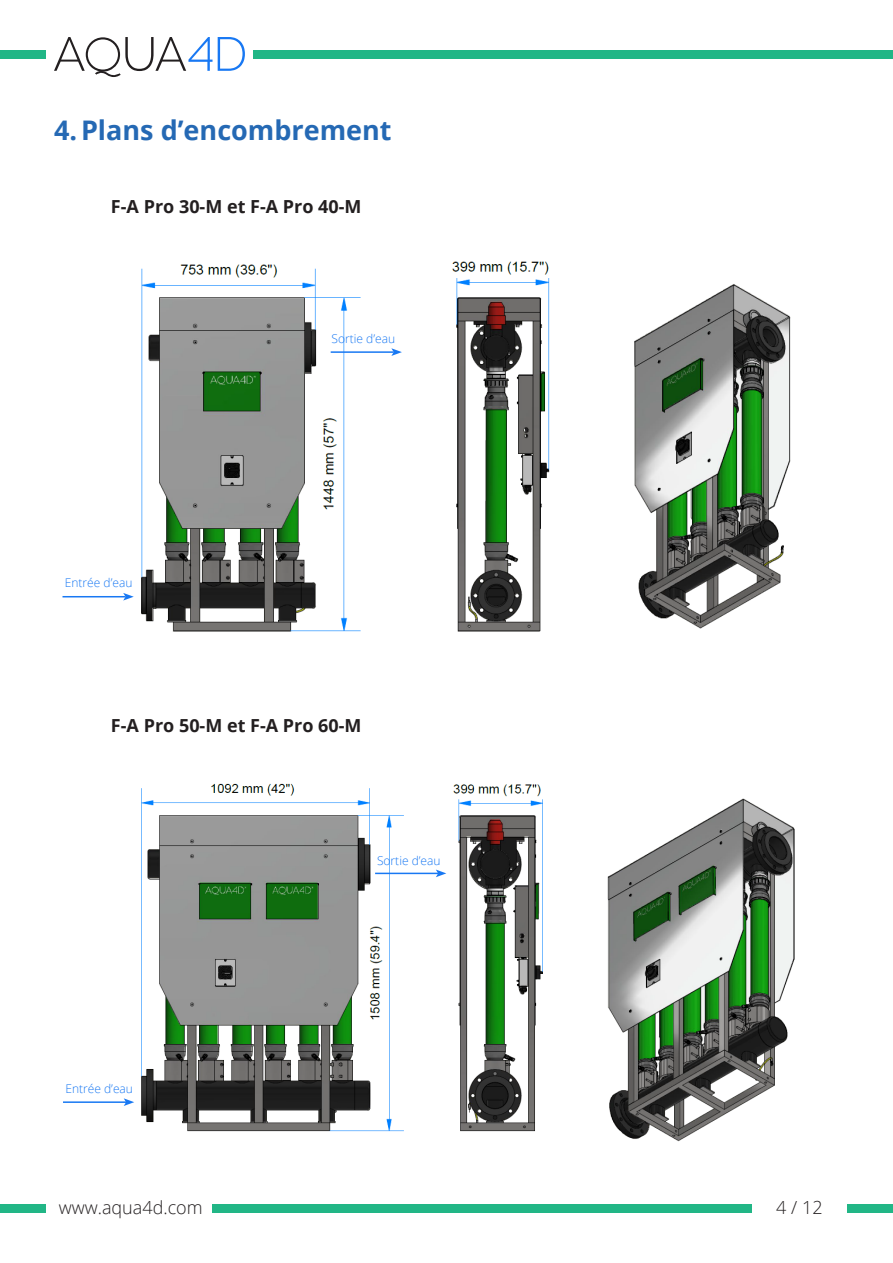
<style>
.page{position:relative;width:893px;height:1263px;background:#fff}
.page>*{position:absolute;margin:0;border:0;box-sizing:border-box;transform-origin:0 0}
.t1{font:700 27px "Open Sans";color:#2569b4}
.OpenSans_Light{font:700 18px "Open Sans";color:#231f20}
.t2{font:300 18px "Open Sans";color:#231f20}
.Titre_de_la_table_de{font:300 12px "Open Sans";color:#1878f3}
</style>
<div class="page">
<div style="left:253px;top:50px;width:640px;height:8px;background:#21b686"></div>
<div style="left:212px;top:1205px;width:540px;height:8px;background:#21b686"></div>
<div style="left:847px;top:1205px;width:46px;height:8px;background:#21b686"></div>
<div style="left:0;top:1205px;width:46px;height:8px;background:#21b686"></div>
<div style="left:0;top:50px;width:46px;height:8px;background:#21b686"></div>
<svg style="left:218px;top:37px;width:27px;height:34px"></svg>
<svg style="left:54px;top:37px;width:158px;height:40px"></svg>
<img style="left:141px;top:783px;width:654px;height:359px">
<img style="left:111px;top:261px;width:680px;height:371px">
<hr style="left:331px;top:351px;width:63px;height:2px;background:#1878f3">
<svg style="left:391px;top:348px;width:11px;height:8px"></svg>
<hr style="left:375px;top:873px;width:63px;height:1px;background:#1878f3">
<svg style="left:436px;top:869px;width:10px;height:8px"></svg>
<hr style="left:63px;top:596px;width:63px;height:1px;background:#1878f3">
<svg style="left:123px;top:593px;width:11px;height:7px"></svg>
<hr style="left:63px;top:1101px;width:63px;height:2px;background:#1878f3">
<svg style="left:124px;top:1098px;width:10px;height:8px"></svg>
<p class="t1" style="left:54px;top:111px;width:339px">4.Plans d’encombrement</p>
<p class="OpenSans_Light" style="left:111px;top:194px;width:252px">F-A Pro 30-M et F-A Pro 40-M</p>
<p class="Titre_de_la_table_de" style="left:65px;top:574px;width:69px">Entrée d’eau</p>
<p class="Titre_de_la_table_de" style="left:332px;top:330px;width:65px">Sortie d’eau</p>
<p class="OpenSans_Light" style="left:111px;top:712px;width:252px">F-A Pro 50-M et F-A Pro 60-M</p>
<p class="Titre_de_la_table_de" style="left:377px;top:852px;width:65px">Sortie d’eau</p>
<p class="Titre_de_la_table_de" style="left:65px;top:1080px;width:69px">Entrée d’eau</p>
<p class="t2" style="left:59px;top:1195px;width:146px">www.aqua4d.com</p>
<p class="t2" style="left:776px;top:1195px;width:48px">4 / 12</p>
</div>
